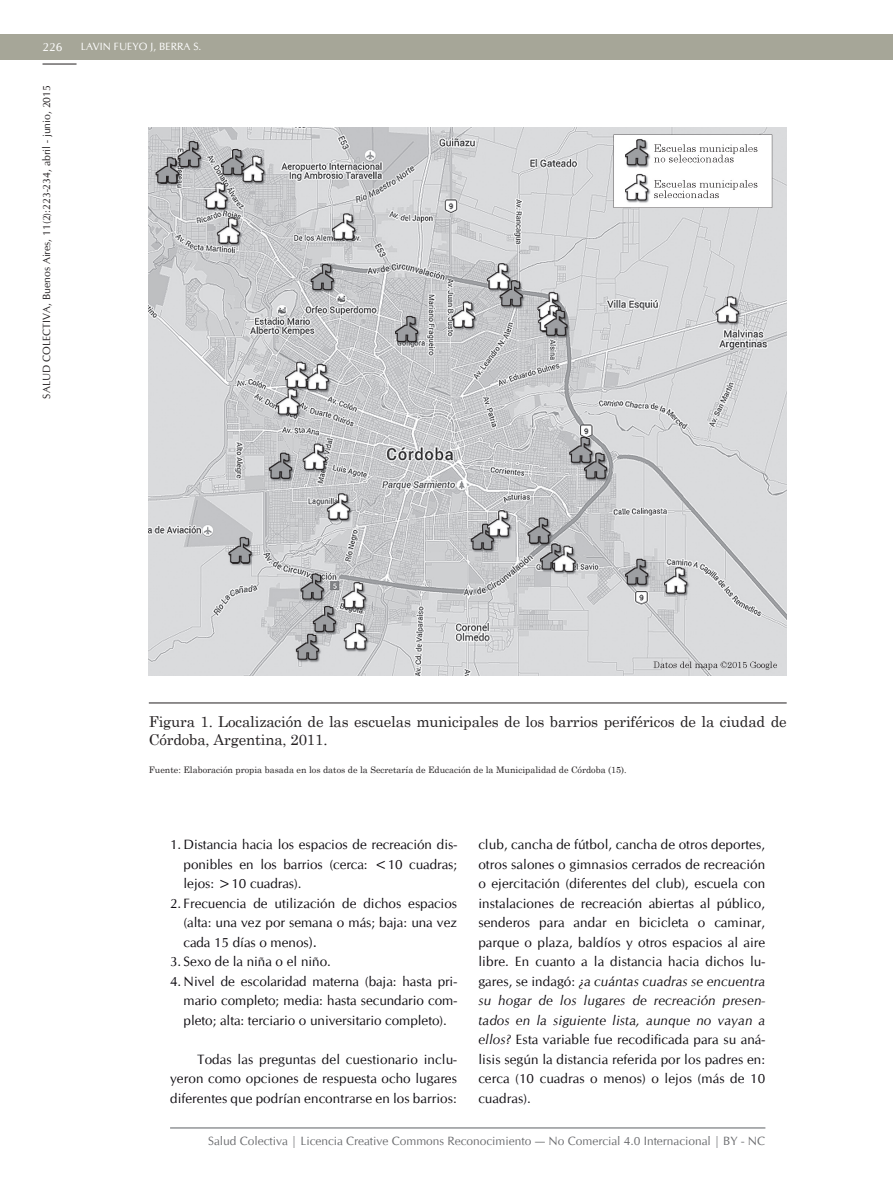
<style>
.page{position:relative;width:893px;height:1191px;background:#fff}
.page>*{position:absolute;margin:0;border:0;box-sizing:border-box;transform-origin:0 0}
.t1{font:15px/18px "Century Schoolbook";letter-spacing:-.01em;color:#231f20}
.t2{font:13.5px/19.5px "CG Omega";color:#0e0b10;text-align:justify}
.t3{font:12px "CG Omega";color:#6c6d70}
.t4{font:12px "CG Omega";color:#fff}
.t5{font:10.5px "CG Omega";color:#231f20}
.t6{font:10.5px "CG Omega";color:#fff}
.t7{font:9px "Century Schoolbook";color:#231f20}
.s1{font-size:15px}
.s2{font-style:italic}
</style>
<div class="page">
<div style="left:0;top:34px;width:893px;height:26px;background:#a6a698"></div>
<hr style="left:43px;top:64px;width:34px;height:1px;background:#231f20">
<hr style="left:170px;top:1127px;width:595px;height:1px;background:#939598">
<hr style="left:149px;top:702px;width:638px;height:1px;background:#231f20">
<img style="left:149px;top:127px;width:638px;height:548px">
<p class="t4" style="left:43px;top:40px;width:21px">226</p>
<p class="t6" style="left:81px;top:40px;width:7px">Lav</p>
<p class="t6" style="left:100px;top:40px;width:103px">in Fueyo J, Berra S.</p>
<p class="t5" style="left:40px;top:398px;width:315px;rotate:-90deg">SALUD COLECTIVA, Buenos Aires, 11(2):223-234, abril - junio, 2015</p>
<p class="t1" style="left:149px;top:711px;width:639px">Figura 1. Localización de las escuelas municipales de los barrios periféricos de la ciudad de<br>Córdoba, Argentina, 2011.</p>
<p class="t7" style="left:149px;top:762px;width:479px">Fuente: Elaboración propia basada en los datos de la Secretaría de Educación de la Municipalidad de Córdoba (15).</p>
<p class="t2" style="left:184px;top:835px;width:275px;text-indent:-14px">1. Distancia hacia los espacios de recreación dis&shy;ponibles en los barrios (cerca: &lt;10 cuadras; lejos: &gt;10 cuadras).</p>
<p class="t2" style="left:184px;top:893px;width:275px;text-indent:-14px">2. Frecuencia de utilización de dichos espacios (alta: una vez por semana o más; baja: una vez cada 15 días o menos<span class="s1">).</span></p>
<p class="t2" style="left:170px;top:952px;width:162px">3. Sexo de la niña o el niño.</p>
<p class="t2" style="left:184px;top:971px;width:275px;text-indent:-14px">4. Nivel de escolaridad materna (baja: hasta pri&shy;mario completo; media: hasta secundario com&shy;pleto; alta: terciario o universitario completo).</p>
<p class="t2" style="left:170px;top:1049px;width:288px;text-indent:27px">Todas las preguntas del cuestionario inclu&shy;yeron como opciones de respuesta ocho lugares diferentes que podrían encontrarse en los barrios:</p>
<p class="t2" style="left:478px;top:835px;width:288px">club, cancha de fútbol, cancha de otros deportes, otros salones o gimnasios cerrados de recreación o ejercitación (diferentes del club), escuela con instalaciones de recreación abiertas al público, senderos para andar en bicicleta o caminar, parque o plaza, baldíos y otros espacios al aire libre. En cuanto a la distancia hacia dichos lu&shy;gares, se indagó: <span class="s2">¿a cuántas cuadras se encuentra su hogar de los lugares de recreación presen&shy;tados en la siguiente lista, aunque no vayan a ellos?</span> Esta variable fue recodificada para su aná&shy;lisis según la distancia referida por los padres en: cerca (10 cuadras o menos) o lejos (más de 10 cuadras).</p>
<p class="t3" style="left:208px;top:1133px;width:557px">Salud Colectiva | Licencia Creative Commons Reconocimiento — No Comercial 4.0 I nternacional | BY - NC</p>
</div>
